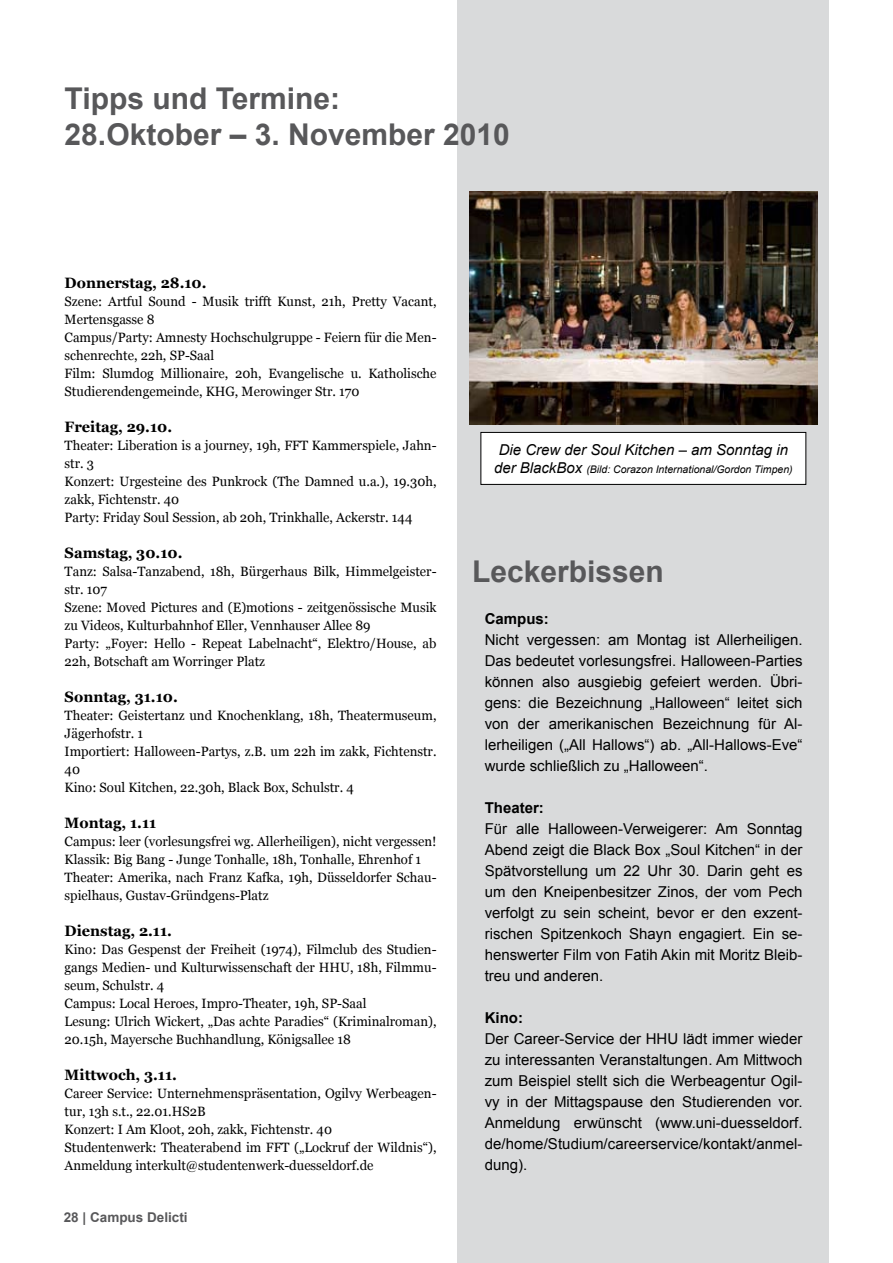
<style>
.page{position:relative;width:893px;height:1263px;background:#fff}
.page>*{position:absolute;margin:0;border:0;box-sizing:border-box;transform-origin:0 0}
.t1{font:700 30px/36px "Arial";color:#58585a}
.t2{font:15px/21px "Arial";color:#000;text-align:justify}
.t3{font:700 15px "Georgia";color:#000}
.t4{font:italic 15px "Arial";color:#000}
.t5{font:700 15px "Arial";color:#000}
.t6{font:13.5px/18px "Georgia";color:#000}
.t7{font:700 13.5px "Arial";color:#58585a}
.t8{font:italic 10.5px "Arial";color:#000}
.s1{font-size:15px}
</style>
<div class="page">
<div style="left:458px;top:0;width:371px;height:1263px;background:#d9dadb"></div>
<img style="left:469px;top:191px;width:348px;height:234px">
<div style="left:481px;top:432px;width:325px;height:52px;background:#fff"></div>
<div style="left:480px;top:432px;width:326px;height:53px;border:1px solid #000"></div>
<h1 class="t1" style="left:65px;top:81px;width:447px">Tipps und Termine:<br>28.Oktober – 3. November 2010</h1>
<p class="t3" style="left:65px;top:274px;width:143px">Donnerstag, 28.10.</p>
<p class="t6" style="left:65px;top:292px;width:373px">Szene: Artful Sound - Musik trifft Kunst, 21h, Pretty Vacant, Mertensgasse 8<br>Campus/Party: Amnesty Hochschulgruppe - Feiern für die Men&shy;schenrechte, 22h, SP-Saal<br>Film: Slumdog Millionaire, 20h, Evangelische u. Katholische Studierenden-gemeinde, KHG, Merowinger Str. 170</p>
<p class="t3" style="left:65px;top:418px;width:109px">Freitag, 29.10.</p>
<p class="t6" style="left:65px;top:436px;width:373px">Theater: Liberation is a journey, 19h, FFT Kammerspiele, Jahn&shy;str. 3<br>Konzert: Urgesteine des Punkrock (The Damned u.a.), 19.30h, zakk, Fichtenstr. 40<br>Party: Friday Soul Session, ab 20h, Trinkhalle, Ackerstr. 144</p>
<p class="t3" style="left:65px;top:544px;width:119px">Samstag, 30.10.</p>
<p class="t6" style="left:65px;top:562px;width:373px">Tanz: Salsa-Tanzabend, 18h, Bürgerhaus Bilk, Himmelgeister&shy;str. 107<br>Szene: Moved Pictures and (E)motions - zeitgenössische Musik zu Videos, Kulturbahnhof Eller, Vennhauser Allee 89<br>Party: „Foyer: Hello - Repeat Labelnacht“, Elektro/House, ab 22h, Botschaft am Worringer Platz</p>
<p class="t3" style="left:65px;top:688px;width:115px">Sonntag, 31.10.</p>
<p class="t6" style="left:65px;top:706px;width:373px">Theater: Geistertanz und Knochenklang, 18h, Theatermuseum, Jägerhofstr. 1<br>Importiert: Halloween-Partys, z.B. um 22h im zakk, Fichtenstr.<br>40<br>Kino: Soul Kitchen, 22.30h, Black Box, Schulstr. 4</p>
<p class="t3" style="left:65px;top:814px;width:93px">Montag, 1.11</p>
<p class="t6" style="left:65px;top:832px;width:373px">Campus: leer (vorlesungsfrei wg. Allerheiligen), nicht vergessen!<br>Klassik: Big Bang - Junge Tonhalle, 18h, Tonhalle, Ehrenhof 1<br>Theater: Amerika, nach Franz Kafka, 19h, Düsseldorfer Schau&shy;spielhaus, Gustav-Gründgens-Platz</p>
<p class="t3" style="left:65px;top:922px;width:109px">Dienstag, 2.11.</p>
<p class="t6" style="left:65px;top:940px;width:373px">Kino: Das Gespenst der Freiheit (1974), Filmclub des Studien&shy;gangs Medien- und Kulturwissenschaft der HHU, 18h, Filmmu&shy;seum, Schulstr. 4<br>Campus: Local Heroes, Impro-Theater, 19h, SP-Saal<br>Lesung: Ulrich Wickert, „Das achte Paradies“ (Kriminalroman), 20.15h, Mayersche Buchhandlung, Königsallee 18</p>
<p class="t3" style="left:65px;top:1066px;width:114px">Mittwoch, 3.11.</p>
<p class="t6" style="left:65px;top:1084px;width:373px">Career Service: Unternehmenspräsentation, Ogilvy Werbeagen&shy;tur, 13h s.t., 22.01.HS2B<br>Konzert: I Am Kloot, 20h, zakk, Fichtenstr. 40<br>Studentenwerk: Theaterabend im FFT („Lockruf der Wildnis“), Anmeldung interkult@studentenwerk-duesseldorf.de</p>
<p class="t7" style="left:64px;top:1208px;width:125px">28 | Campus Delicti</p>
<p class="t4" style="left:499px;top:440px;width:291px">Die Crew der Soul Kitchen – am Sonntag in</p>
<p class="t8" style="left:494px;top:462px;width:300px"><span class="s1">der BlackBox</span> (Bild: Corazon International/Gordon Timpen)</p>
<h1 class="t1" style="left:472px;top:555px;width:193px">Leckerbissen</h1>
<p class="t5" style="left:485px;top:609px;width:66px">Campus:</p>
<p class="t2" style="left:485px;top:629px;width:319px">Nicht vergessen: am Montag ist Allerheiligen.<br>Das bedeutet vorlesungsfrei. Halloween-Parties können also ausgiebig gefeiert werden. Übri&shy;gens: die Bezeichnung „Halloween“ leitet sich von der amerikanischen Bezeichnung für Al&shy;lerheiligen („All Hallows“) ab. „All-Hallows-Eve“ wurde schließlich zu „Halloween“.</p>
<p class="t5" style="left:485px;top:798px;width:61px">Theater:</p>
<p class="t2" style="left:485px;top:818px;width:319px">Für alle Halloween-Verweigerer: Am Sonntag Abend zeigt die Black Box „Soul Kitchen“ in der Spätvorstellung um 22 Uhr 30. Darin geht es um den Kneipenbesitzer Zinos, der vom Pech verfolgt zu sein scheint, bevor er den exzent&shy;rischen Spitzenkoch Shayn engagiert. Ein se&shy;henswerter Film von Fatih Akin mit Moritz Bleib&shy;treu und anderen.</p>
<p class="t5" style="left:485px;top:1008px;width:40px">Kino:</p>
<p class="t2" style="left:485px;top:1028px;width:319px">Der Career-Service der HHU lädt immer wieder zu interessanten Veranstaltungen. Am Mittwoch zum Beispiel stellt sich die Werbeagentur Ogil&shy;vy in der Mittagspause den Studierenden vor.<br>Anmeldung erwünscht (www.uni-duesseldorf. de/home/Studium/careerservice/kontakt/anmel&shy;dung).</p>
</div>
